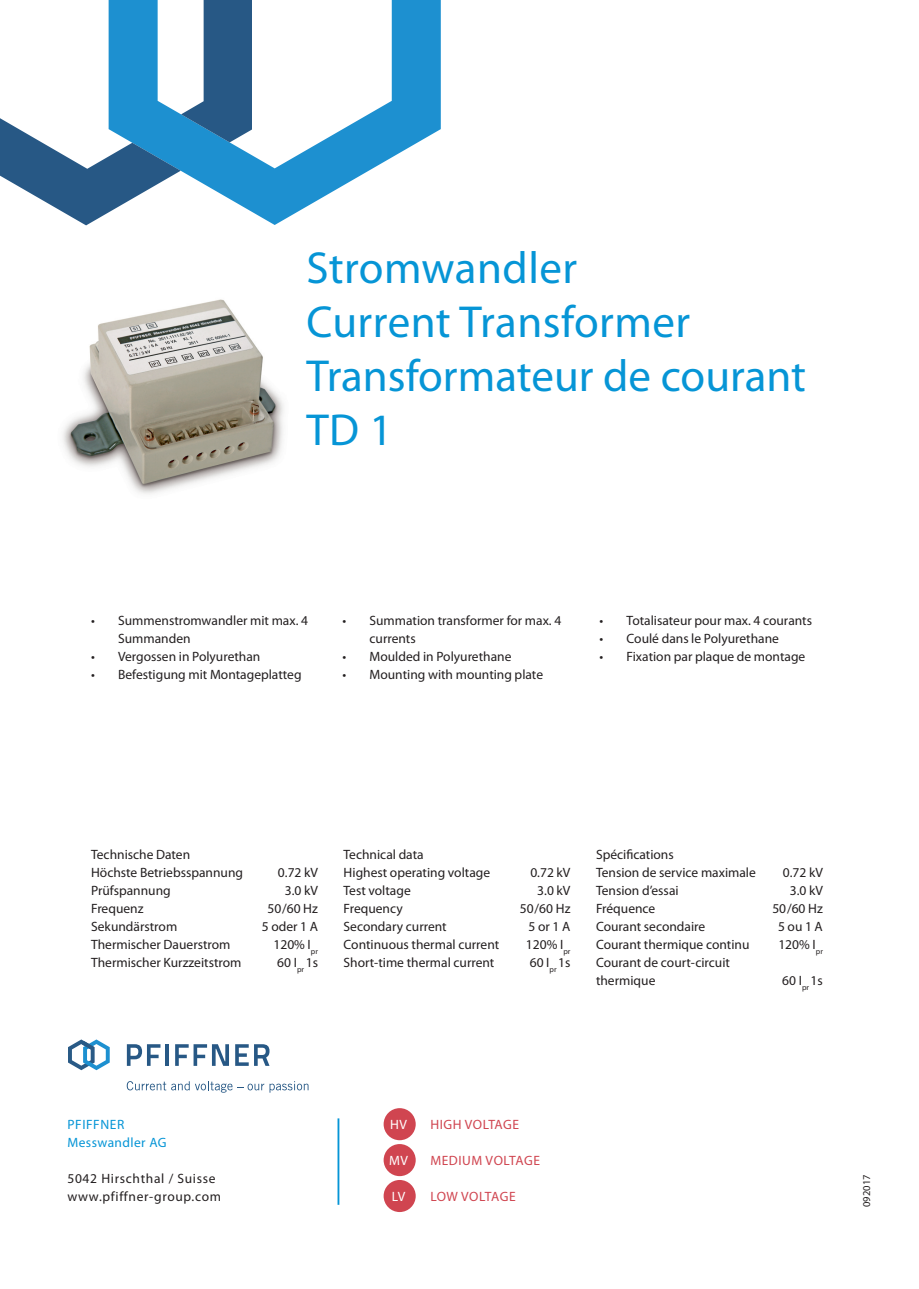
<style>
.page{position:relative;width:919px;height:1289px;background:#fff}
.page>*{position:absolute;margin:0;border:0;box-sizing:border-box;transform-origin:0 0}
.t1{font:45px/54px "Myriad Pro";color:#0695d6}
.t2{font:13.5px/18px "Myriad Pro";color:#231f20}
.t3{font:13.5px/18px "Myriad Pro";letter-spacing:.05em;color:#231f20}
.t4{font:13.5px "Myriad Pro";letter-spacing:.04em;color:#d04550}
.t5{font:13.5px/18px "Myriad Pro";letter-spacing:.04em;color:#0695d6}
.t6{font:13.5px "Myriad Pro";color:#fff}
.t7{font:10.5px "Myriad Pro";color:#231f20}
</style>
<div class="page">
<svg style="left:252px;top:0;width:189px;height:225px"></svg>
<svg style="left:0;top:0;width:252px;height:225px"></svg>
<svg style="left:127px;top:1081px;width:181px;height:11px"></svg>
<svg style="left:127px;top:1044px;width:33px;height:21px"></svg>
<hr style="left:165px;top:1044px;width:4px;height:21px;background:#275885">
<svg style="left:175px;top:1044px;width:54px;height:21px"></svg>
<svg style="left:235px;top:1044px;width:34px;height:21px"></svg>
<svg style="left:68px;top:1039px;width:42px;height:31px"></svg>
<hr style="left:337px;top:1118px;width:2px;height:86px;background:#0695d6">
<div style="left:383px;top:1108px;width:32px;height:32px;background:#d04550;border-radius:50%"></div>
<div style="left:383px;top:1143px;width:32px;height:33px;background:#d04550;border-radius:50%"></div>
<div style="left:383px;top:1179px;width:32px;height:32px;background:#d04550;border-radius:50%"></div>
<img style="left:62px;top:299px;width:222px;height:196px">
<h1 class="t1" style="left:306px;top:240px;width:501px">Stromwandler<br>Current Transformer<br>Transformateur de courant<br>TD 1</h1>
<p class="t2" style="left:118px;top:611px;width:191px;text-indent:-27px">• Summenstromwandler mit max. 4<br>Summanden</p>
<p class="t2" style="left:91px;top:647px;width:171px">• Vergossen in Polyurethan</p>
<p class="t2" style="left:91px;top:665px;width:212px">• Befestigung mit Montageplatteg</p>
<p class="t2" style="left:369px;top:611px;width:193px;text-indent:-27px">• Summation transformer for max. 4 currents</p>
<p class="t2" style="left:342px;top:647px;width:170px">• Moulded in Polyurethane</p>
<p class="t2" style="left:342px;top:665px;width:202px">• Mounting with mounting plate</p>
<p class="t2" style="left:599px;top:611px;width:214px">• Totalisateur pour max. 4 courants</p>
<p class="t2" style="left:599px;top:629px;width:181px">• Coulé dans le Polyurethane</p>
<p class="t2" style="left:599px;top:647px;width:207px">• Fixation par plaque de montage</p>
<p class="t2" style="left:91px;top:845px;width:153px">Technische Daten<br>Höchste Betriebsspannung</p>
<p class="t2" style="left:278px;top:863px;width:42px">0.72 kV</p>
<p class="t2" style="left:343px;top:845px;width:148px">Technical data<br>Highest operating voltage</p>
<p class="t2" style="left:530px;top:863px;width:42px">0.72 kV</p>
<p class="t2" style="left:596px;top:845px;width:161px">Spécifications<br>Tension de service maximale</p>
<p class="t2" style="left:782px;top:863px;width:42px">0.72 kV</p>
<p class="t2" style="left:91px;top:881px;width:81px">Prüfspannung</p>
<p class="t2" style="left:285px;top:881px;width:35px">3.0 kV</p>
<p class="t2" style="left:91px;top:899px;width:54px">Frequenz</p>
<p class="t2" style="left:267px;top:899px;width:52px">50/60 Hz</p>
<p class="t2" style="left:91px;top:917px;width:88px">Sekundärstrom</p>
<p class="t2" style="left:262px;top:917px;width:57px">5 oder 1 A</p>
<p class="t2" style="left:91px;top:935px;width:141px">Thermischer Dauerstrom</p>
<p class="t2" style="left:273px;top:935px;width:46px">120% I <sub>pr</sub></p>
<p class="t2" style="left:91px;top:953px;width:152px">Thermischer Kurzzeitstrom</p>
<p class="t2" style="left:277px;top:953px;width:42px">60 I <sub>pr</sub> 1s</p>
<p class="t2" style="left:343px;top:881px;width:69px">Test voltage</p>
<p class="t2" style="left:537px;top:881px;width:35px">3.0 kV</p>
<p class="t2" style="left:343px;top:899px;width:61px">Frequency</p>
<p class="t2" style="left:520px;top:899px;width:52px">50/60 Hz</p>
<p class="t2" style="left:343px;top:917px;width:105px">Secondary current</p>
<p class="t2" style="left:528px;top:917px;width:43px">5 or 1 A</p>
<p class="t2" style="left:343px;top:935px;width:157px">Continuous thermal current</p>
<p class="t2" style="left:526px;top:935px;width:46px">120% I <sub>pr</sub></p>
<p class="t2" style="left:343px;top:953px;width:152px">Short-time thermal current</p>
<p class="t2" style="left:529px;top:953px;width:42px">60 I <sub>pr</sub> 1s</p>
<p class="t2" style="left:596px;top:881px;width:84px">Tension d’essai</p>
<p class="t2" style="left:789px;top:881px;width:35px">3.0 kV</p>
<p class="t2" style="left:596px;top:899px;width:61px">Fréquence</p>
<p class="t2" style="left:772px;top:899px;width:52px">50/60 Hz</p>
<p class="t2" style="left:596px;top:917px;width:111px">Courant secondaire</p>
<p class="t2" style="left:778px;top:917px;width:46px">5 ou 1 A</p>
<p class="t2" style="left:596px;top:935px;width:155px">Courant thermique continu</p>
<p class="t2" style="left:778px;top:935px;width:46px">120% I <sub>pr</sub></p>
<p class="t2" style="left:596px;top:953px;width:135px">Courant de court-circuit thermique</p>
<p class="t2" style="left:782px;top:971px;width:42px">60 I <sub>pr</sub> 1s</p>
<p class="t5" style="left:67px;top:1115px;width:92px">Pfiffner<br>Messwandler AG</p>
<p class="t3" style="left:67px;top:1169px;width:155px">5042 Hirschthal / Suisse www.pfiffner-group.com</p>
<p class="t6" style="left:390px;top:1116px;width:18px">HV</p>
<p class="t6" style="left:389px;top:1152px;width:20px">MV</p>
<p class="t6" style="left:392px;top:1188px;width:15px">LV</p>
<p class="t4" style="left:430px;top:1116px;width:90px">High Voltage</p>
<p class="t4" style="left:430px;top:1152px;width:111px">Medium Voltage</p>
<p class="t4" style="left:430px;top:1188px;width:87px">Low Voltage</p>
<p class="t7" style="left:860px;top:1206px;width:34px;rotate:-90deg">092017</p>
</div>
